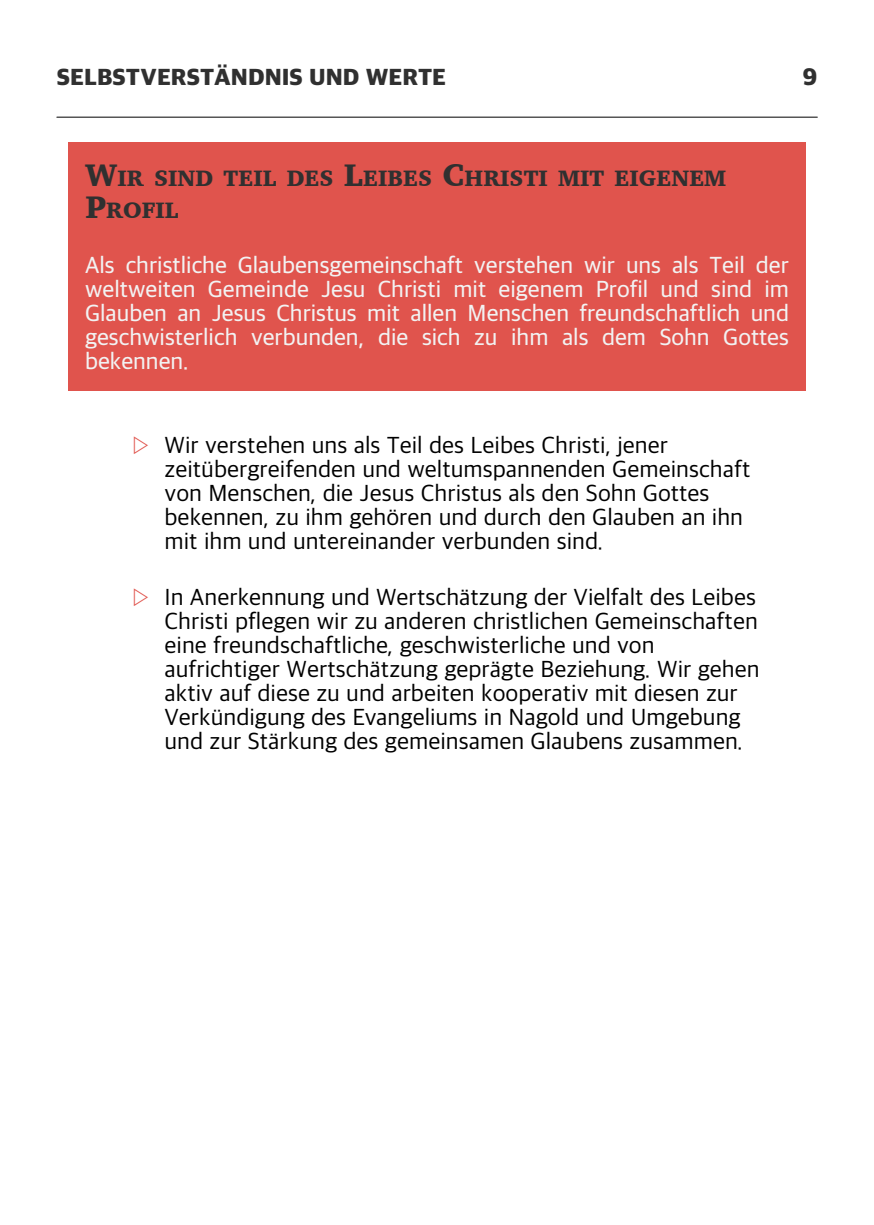
<style>
.page{position:relative;width:874px;height:1225px;background:#fff}
.page>*{position:absolute;margin:0;border:0;box-sizing:border-box;transform-origin:0 0}
.t1{font:24px/24px "Apple SD Gothic Neo";color:#000}
.t2{font:500 24px/24px "Apple SD Gothic Neo";color:#f2f2f2;text-align:justify}
.t3{font:800 24px "Apple SD Gothic Neo";color:#303030}
.t4{font:900 22.8px/32px "Charter";color:#303030}
.s1{font-size:32px}
.s2{color:#e0544d}
</style>
<div class="page">
<div style="left:68px;top:142px;width:737px;height:249px;background:#e0544d"></div>
<hr style="left:57px;top:117px;width:759px;height:1px;background:#000">
<p class="t3" style="left:57px;top:65px;width:390px">SELBSTVERSTÄNDNIS UND WERTE</p>
<p class="t3" style="left:802px;top:65px;width:16px">9</p>
<p class="t4" style="left:85px;top:161px;width:642px"><span class="s1">W</span>IR SIND TEIL DES <span class="s1">L</span>EIBES <span class="s1">C</span>HRISTI MIT EIGENEM<br><span class="s1">P</span>ROFIL</p>
<p class="t2" style="left:85px;top:255px;width:705px">Als christliche Glaubensgemeinschaft verstehen wir uns als Teil der weltweiten Gemeinde Jesu Christi mit eigenem Profil und sind im Glauben an Jesus Christus mit allen Menschen freundschaftlich und geschwisterlich verbunden, die sich zu ihm als dem Sohn Gottes bekennen.</p>
<p class="t1" style="left:164px;top:435px;width:587px;text-indent:-34px"><span class="s2">▷</span> Wir verstehen uns als Teil des Leibes Christi, jener zeitübergreifenden und weltumspannenden Gemeinschaft von Menschen, die Jesus Christus als den Sohn Gottes bekennen, zu ihm gehören und durch den Glauben an ihn mit ihm und untereinander verbunden sind.</p>
<p class="t1" style="left:164px;top:587px;width:596px;text-indent:-34px"><span class="s2">▷</span> In Anerkennung und Wertschätzung der Vielfalt des Leibes Christi pflegen wir zu anderen christlichen Gemeinschaften eine freundschaftliche, geschwisterliche und von aufrichtiger Wertschätzung geprägte Beziehung. Wir gehen aktiv auf diese zu und arbeiten kooperativ mit diesen zur Verkündigung des Evangeliums in Nagold und Umgebung und zur Stärkung des gemeinsamen Glaubens zusammen.</p>
</div>
